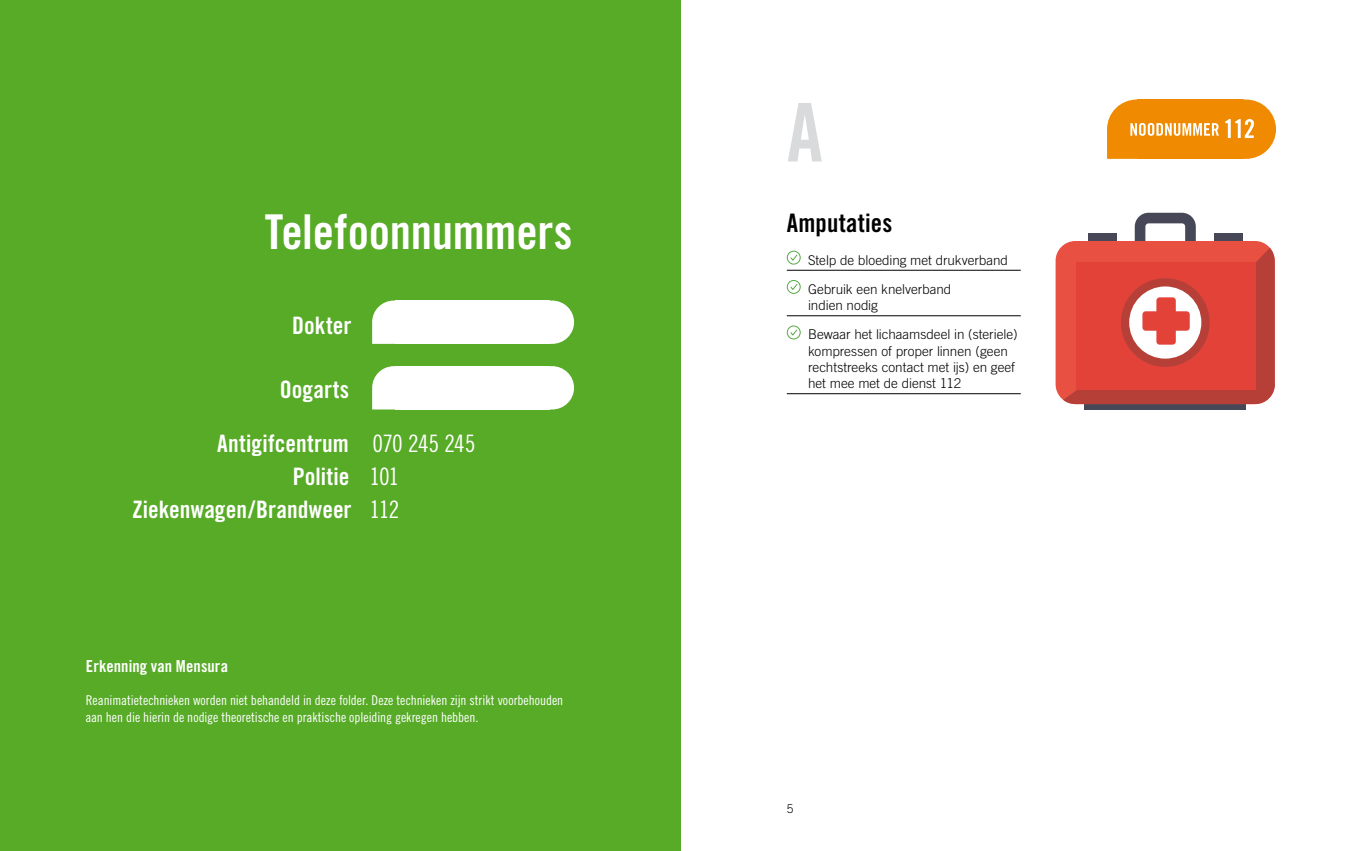
<style>
.page{position:relative;width:1361px;height:851px;background:#fff}
.page>*{position:absolute;margin:0;border:0;box-sizing:border-box;transform-origin:0 0}
.t1{font:81px "Trade Gothic Bold Cond Twenty";color:#d9dadb}
.t2{font:48px "Trade Gothic Bold Cond Twenty";letter-spacing:-.005em;color:#fff}
.t3{font:25.5px "Trade Gothic Bold Cond Twenty";letter-spacing:.01em;color:#000}
.t4{font:24px/33px "Trade Gothic Bold Cond Twenty";letter-spacing:.005em;color:#fff;text-align:right}
.t5{font:24px/33px "Trade Gothic Cond Eighteen";letter-spacing:-.035em;color:#fff}
.t6{font:16.5px "Trade Gothic Bold Cond Twenty";letter-spacing:.005em;color:#fff}
.t7{font:300 13.5px/29.2px "Trade Gothic";letter-spacing:-.005em;color:#000}
.t8{font:13.5px/16.5px "Trade Gothic Cond Eighteen";color:#fff}
.t9{font:300 12px "Trade Gothic";color:#000}
</style>
<div class="page">
<div style="left:0;top:0;width:680px;height:850px;background:#57ab27"></div>
<svg style="left:1107px;top:99px;width:169px;height:60px;background:#f29a24"></svg>
<svg style="left:372px;top:300px;width:23px;height:44px"></svg>
<svg style="left:550px;top:300px;width:24px;height:44px"></svg>
<div style="left:395px;top:300px;width:155px;height:44px;background:#fff"></div>
<svg style="left:372px;top:366px;width:23px;height:43px"></svg>
<svg style="left:550px;top:366px;width:24px;height:43px"></svg>
<div style="left:395px;top:366px;width:155px;height:43px;background:#fff"></div>
<hr style="left:787px;top:270px;width:233px;height:1px;background:#000">
<hr style="left:787px;top:315px;width:233px;height:1px;background:#000">
<hr style="left:787px;top:393px;width:233px;height:1px;background:#000">
<svg style="left:786px;top:250px;width:15px;height:15px"></svg>
<svg style="left:786px;top:280px;width:15px;height:14px"></svg>
<svg style="left:786px;top:325px;width:15px;height:15px"></svg>
<svg style="left:1084px;top:404px;width:162px;height:5px"></svg>
<svg style="left:1055px;top:213px;width:220px;height:191px"></svg>
<div style="left:1076px;top:262px;width:180px;height:128px;background:#e34238"></div>
<div style="left:1121px;top:278px;width:88px;height:89px;background:#b64038;border-radius:50%"></div>
<div style="left:1129px;top:286px;width:72px;height:72px;background:#fff;border-radius:50%"></div>
<div style="left:1156px;top:297px;width:19px;height:47px;background:#e34238;border-radius:3px"></div>
<div style="left:1142px;top:311px;width:47px;height:19px;background:#e34238;border-radius:3px"></div>
<h2 class="t2" style="left:265px;top:203px;width:309px">Telefoonnummers</h2>
<h3 class="t4" style="left:292px;top:308px;width:61px">Dokter</h3>
<h3 class="t4" style="left:280px;top:373px;width:71px">Oogarts</h3>
<h3 class="t4" style="left:132px;top:426px;width:221px">Antigifcentrum<br>Politie<br>Ziekenwagen/Brandweer</h3>
<h3 class="t5" style="left:370px;top:427px;width:107px">070 245 245<br>101<br>112</h3>
<p class="t6" style="left:86px;top:656px;width:144px">Erkenning van Mensura</p>
<p class="t8" style="left:85px;top:692px;width:479px">Reanimatietechnieken worden niet behandeld in deze folder. Deze technieken zijn strikt voorbehouden aan hen die hierin de nodige theoretische en praktische opleiding gekregen hebben.</p>
<h1 class="t1" style="left:787px;top:83px;width:37px">A</h1>
<h3 class="t3" style="left:787px;top:207px;width:107px">Amputaties</h3>
<p class="t7" style="left:808px;top:245px;width:202px">Stelp de bloeding met drukverband<br>Gebruik een knelverband</p>
<p class="t7" style="left:808px;top:290px;width:211px">indien nodig<br>Bewaar het lichaamsdeel in (steriele)</p>
<p class="t7" style="left:808px;top:342px;width:208px;line-height:16.2px">kompressen of proper linnen (geen rechtstreeks contact met ijs) en geef het mee met de dienst 112</p>
<p class="t9" style="left:787px;top:801px;width:8px">5</p>
</div>
